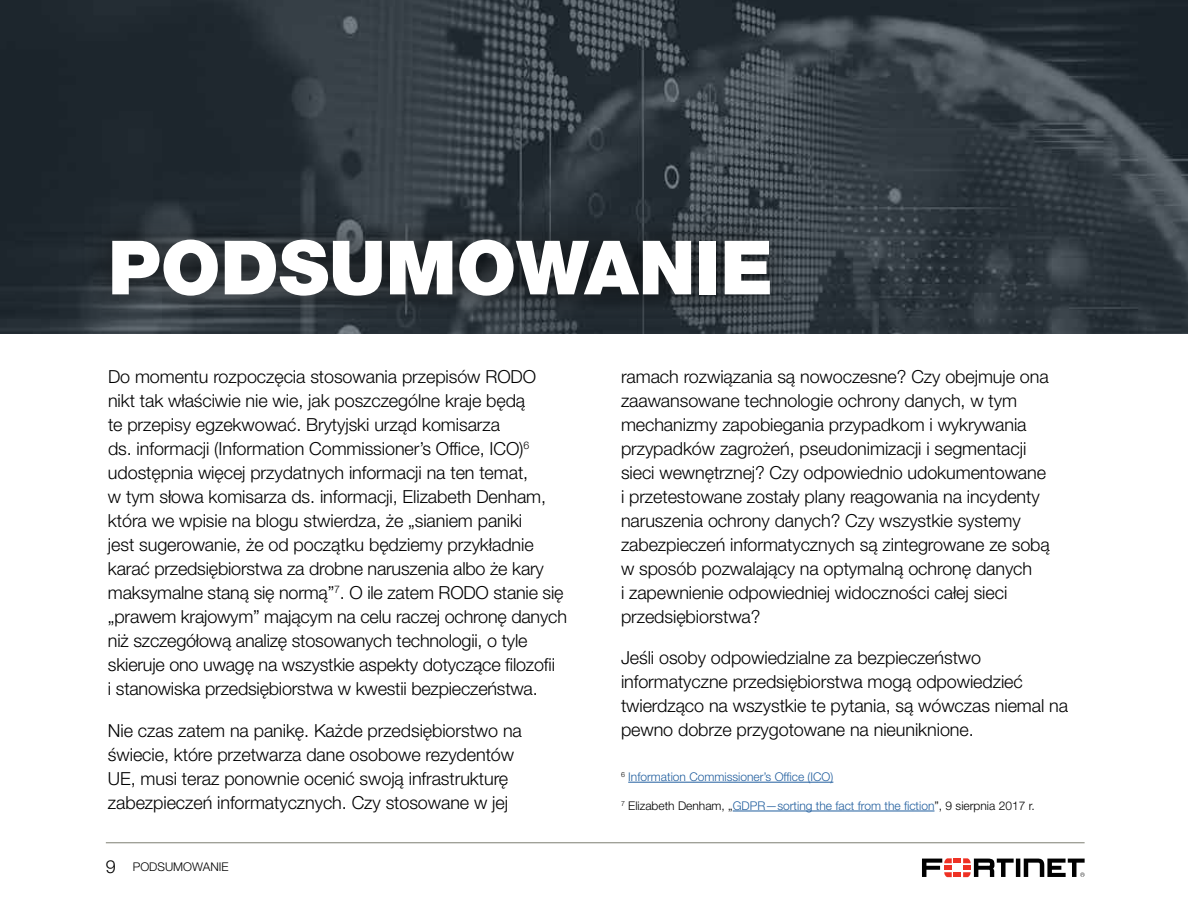
<style>
.page{position:relative;width:1188px;height:918px;background:#fff}
.page>*{position:absolute;margin:0;border:0;box-sizing:border-box;transform-origin:0 0}
.t1{font:900 75px "Helvetica Neue LT Pro";color:#fff}
.t2{font:300 18px/24px "Helvetica Neue LT Pro";letter-spacing:-.005em;color:#000}
.t3{font:300 12px "Helvetica Neue LT Pro";color:#000}
.t4{font:300 12px "Helvetica Neue LT Pro";color:#215e9e}
.s1{font-size:18px}
.s2{color:#215e9e}
</style>
<div class="page">
<img style="left:0;top:0;width:1188px;height:334px">
<div style="left:81px;top:210px;width:719px;height:116px;background:#000;opacity:.75"></div>
<hr style="left:628px;top:782px;width:205px;height:1px;background:#215e9e">
<hr style="left:733px;top:811px;width:201px;height:1px;background:#215e9e">
<svg style="left:922px;top:858px;width:163px;height:19px"></svg>
<hr style="left:106px;top:842px;width:979px;height:1px;background:#7e7f73">
<h1 class="t1" style="left:108px;top:222px;width:667px">PODSUMOWANIE</h1>
<p class="t2" style="left:108px;top:365px;width:461px">Do momentu rozpoczęcia stosowania przepisów RODO nikt tak właściwie nie wie, jak poszczególne kraje będą<br>te przepisy egzekwować. Brytyjski urząd komisarza<br>ds. informacji (Information Commissioner’s Office, ICO)<sup>6 </sup>udostępnia więcej przydatnych informacji na ten temat,<br>w tym słowa komisarza ds. informacji, Elizabeth Denham, która we wpisie na blogu stwierdza, że „sianiem paniki<br>jest sugerowanie, że od początku będziemy przykładnie karać przedsiębiorstwa za drobne naruszenia albo że kary maksymalne staną się normą”<sup>7</sup>. O ile zatem RODO stanie się „prawem krajowym” mającym na celu raczej ochronę danych niż szczegółową analizę stosowanych technologii, o tyle skieruje ono uwagę na wszystkie aspekty dotyczące filozofii<br>i stanowiska przedsiębiorstwa w kwestii bezpieczeństwa.</p>
<p class="t2" style="left:108px;top:718px;width:415px">Nie czas zatem na panikę. Każde przedsiębiorstwo na świecie, które przetwarza dane osobowe rezydentów UE, musi teraz ponownie ocenić swoją infrastrukturę zabezpieczeń informatycznych. Czy stosowane w jej</p>
<p class="t3" style="left:106px;top:860px;width:124px"><span class="s1">9</span> PODSUMOWANIE</p>
<p class="t2" style="left:621px;top:364px;width:430px">ramach rozwiązania są nowoczesne? Czy obejmuje ona zaawansowane technologie ochrony danych, w tym mechanizmy zapobiegania przypadkom i wykrywania przypadków zagrożeń, pseudonimizacji i segmentacji sieci wewnętrznej? Czy odpowiednio udokumentowane i przetestowane zostały plany reagowania na incydenty naruszenia ochrony danych? Czy wszystkie systemy zabezpieczeń informatycznych są zintegrowane ze sobą w sposób pozwalający na optymalną ochronę danych<br>i zapewnienie odpowiedniej widoczności całej sieci przedsiębiorstwa?</p>
<p class="t2" style="left:621px;top:646px;width:449px">Jeśli osoby odpowiedzialne za bezpieczeństwo informatyczne przedsiębiorstwa mogą odpowiedzieć twierdząco na wszystkie te pytania, są wówczas niemal na pewno dobrze przygotowane na nieuniknione.</p>
<p class="t4" style="left:621px;top:769px;width:214px"><sup>6</sup> Information Commissioner’s Office (ICO)</p>
<p class="t3" style="left:621px;top:798px;width:415px"><sup>7</sup> Elizabeth Denham, „<span class="s2">GDPR—sorting the fact from the fiction</span>”, 9 sierpnia 2017 r.</p>
</div>
